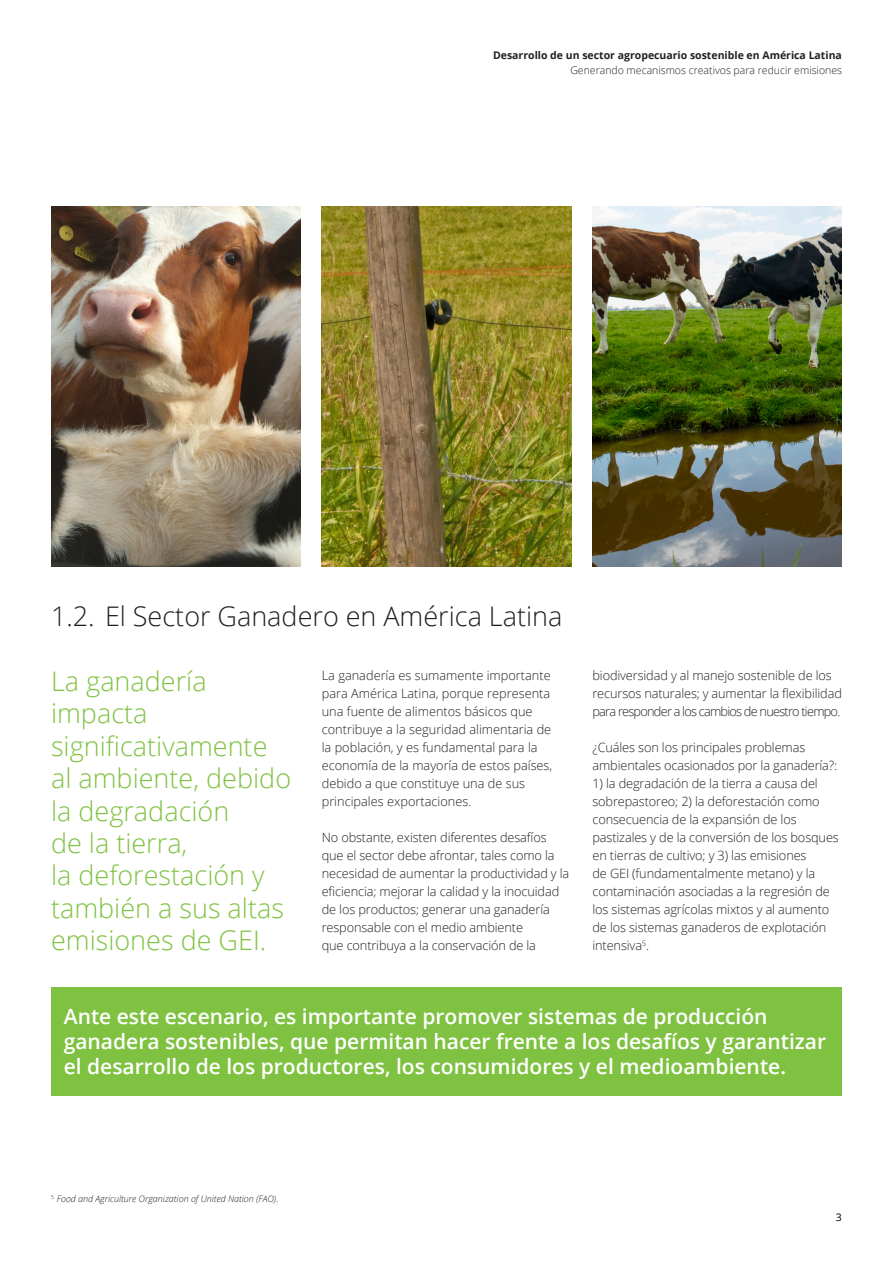
<style>
.page{position:relative;width:893px;height:1263px;background:#fff}
.page>*{position:absolute;margin:0;border:0;box-sizing:border-box;transform-origin:0 0}
.Brochure_title___Rig{font:300 27px/32.4px "Open Sans";color:#7fc241}
.Brochure_title___Rig-2{font:300 27px "Open Sans";color:#231f20}
.Brochure_title___Rig-3{font:600 21px/25.2px "Open Sans";color:#fff}
.Brochure_title___Rig-4{font:300 12.75px/18px "Open Sans";letter-spacing:-.01em;color:#231f20}
.Brochure_title___Rig-5{font:300 12.75px "Open Sans";letter-spacing:-.06em;color:#231f20}
.Brochure_title___Lef{font:700 10.5px "Open Sans";color:#231f20}
.Brochure_title___Lef-2{font:300 10.5px "Open Sans";color:#231f20}
.Folio_Right_pg__7_9{font:10.5px "Open Sans";color:#010101}
.Brochure_title___Rig-6{font:italic 300 9px "Open Sans";color:#231f20}
.s1{font-style:normal}
</style>
<div class="page">
<img style="left:51px;top:207px;width:249px;height:360px">
<img style="left:322px;top:207px;width:249px;height:360px">
<img style="left:592px;top:207px;width:250px;height:360px">
<div style="left:51px;top:987px;width:791px;height:108px;background:#7fc241"></div>
<p class="Brochure_title___Lef" style="left:493px;top:48px;width:350px">Desarrollo de un sector agropecuario sostenible en América Latina</p>
<p class="Brochure_title___Lef-2" style="left:570px;top:63px;width:273px">Generando mecanismos creativos para reducir emisiones</p>
<p class="Brochure_title___Rig-2" style="left:51px;top:598px;width:513px">1.2. El Sector Ganadero en América Latina</p>
<p class="Brochure_title___Rig" style="left:51px;top:664px;width:242px">La ganadería impacta significativamente al ambiente, debido la degradación<br>de la tierra,<br>la deforestación y también a sus altas emisiones de GEI.</p>
<p class="Brochure_title___Rig-4" style="left:322px;top:666px;width:232px">La ganadería es sumamente importante para América Latina, porque representa una fuente de alimentos básicos que contribuye a la seguridad alimentaria de la población, y es fundamental para la economía de la mayoría de estos países, debido a que constituye una de sus principales exportaciones.</p>
<p class="Brochure_title___Rig-4" style="left:322px;top:828px;width:249px">No obstante, existen diferentes desafíos que el sector debe afrontar, tales como la necesidad de aumentar la productividad y la eficiencia; mejorar la calidad y la inocuidad de los productos; generar una ganadería responsable con el medio ambiente</p>
<p class="Brochure_title___Rig-4" style="left:322px;top:936px;width:216px">que contribuya a la conservación de la</p>
<p class="Brochure_title___Rig-4" style="left:592px;top:666px;width:241px">biodiversidad y al manejo sostenible de los</p>
<p class="Brochure_title___Rig-4" style="left:592px;top:684px;width:251px">recursos naturales; y aumentar la flexibilidad</p>
<p class="Brochure_title___Rig-5" style="left:592px;top:703px;width:249px">para responder a los cambios de nuestro tiempo.</p>
<p class="Brochure_title___Rig-4" style="left:592px;top:738px;width:246px">¿Cuáles son los principales problemas ambientales ocasionados por la ganadería?:</p>
<p class="Brochure_title___Rig-4" style="left:592px;top:774px;width:248px">1) la degradación de la tierra a causa del sobrepastoreo; 2) la deforestación como consecuencia de la expansión de los pastizales y de la conversión de los bosques en tierras de cultivo; y 3) las emisiones<br>de GEI (fundamentalmente metano) y la contaminación asociadas a la regresión de los sistemas agrícolas mixtos y al aumento de los sistemas ganaderos de explotación intensiva<sup>5</sup>.</p>
<p class="Brochure_title___Rig-3" style="left:64px;top:1003px;width:764px">Ante este escenario, es importante promover sistemas de producción ganadera sostenibles, que permitan hacer frente a los desafíos y garantizar el desarrollo de los productores, los consumidores y el medioambiente.</p>
<p class="Brochure_title___Rig-6" style="left:51px;top:1193px;width:229px"><sup>5</sup> Food and Agriculture Organization of United Nation (FAO)<span class="s1">.</span></p>
<p class="Folio_Right_pg__7_9" style="left:836px;top:1210px;width:8px">3</p>
</div>
